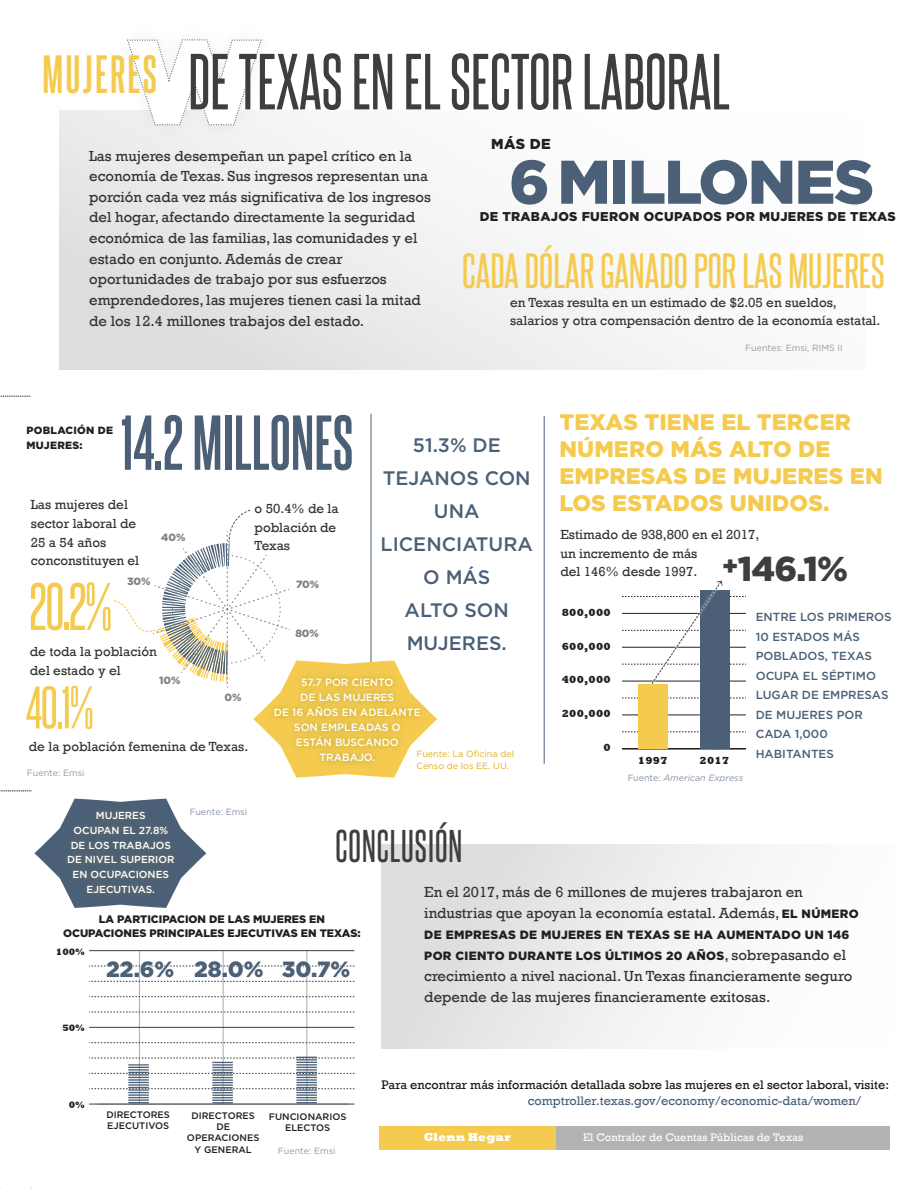
<style>
.page{position:relative;width:918px;height:1188px;background:#fff}
.page>*{position:absolute;margin:0;border:0;box-sizing:border-box;transform-origin:0 0}
.t1{font:67.5px "Steelfish Rg";color:#3e3e3f}
.t2{font:700 66px "Steelfish Rg";color:#4b6077}
.t3{font:900 61.5px "Gotham";letter-spacing:-.025em;color:#4b6077}
.t4{font:57px "Steelfish Rg";color:#f5cb4f}
.t5{font:51px "Steelfish Rg";color:#f5cb4f}
.t6{font:700 45.75px "Steelfish Rg";letter-spacing:.05em;color:#f5cb4f}
.t7{font:42px "Steelfish Rg";color:#f5cb4f;scale:1.04 1}
.t8{font:39px "Steelfish Rg";letter-spacing:.025em;color:#3e3e3f}
.t9{font:900 34.5px "Gotham";color:#3e3e3f}
.t10{font:900 22.5px/27px "Gotham";letter-spacing:.005em;color:#f5cb4f}
.t11{font:900 22.05px "Gotham";color:#4b6077}
.t12{font:500 19.5px/33px "Gotham";color:#4b6077;text-align:center}
.t13{font:15px/20.7px "Rockwell";color:#323333}
.t14{font:900 14.4px "Gotham";color:#231f20}
.t15{font:13.5px/18.8px "Rockwell";color:#323333}
.t16{font:12.75px "Rockwell";color:#181818}
.t17{font:12.75px "Rockwell";color:#4b6077}
.t18{font:900 12.75px "Gotham";letter-spacing:.025em;color:#231f20}
.t19{font:900 12px/21px "Gotham";letter-spacing:.025em;color:#231f20}
.t20{font:800 11.85px "Rockwell";letter-spacing:.03em;color:#fff;scale:.95 1}
.t21{font:500 11.7px/19.5px "Gotham";color:#4b6077}
.t22{font:11.25px "Rockwell";color:#fff}
.t23{font:900 10.8px/13.8px "Gotham";color:#231f20;text-align:center}
.t24{font:500 10.5px/15px "Gotham";color:#fff;text-align:center}
.t25{font:800 10.5px "Rockwell";letter-spacing:.025em;color:#231f20}
.t26{font:900 10.5px/15px "Gotham";letter-spacing:.025em;color:#231f20}
.t27{font:900 10.5px "Gotham";color:#808285}
.t28{font:500 10.2px/14.7px "Gotham";color:#fff;text-align:center}
.t29{font:500 9.45px/11.2px "Gotham";color:#231f20;text-align:center}
.t30{font:800 9.45px "Rockwell";color:#231f20}
.t31{font:9px "Gotham";color:#999}
.t32{font:9px "Gotham";color:#e3af1a}
.t33{font:italic 9px "Gotham";color:#4b6077}
.t34{font:9px "Gotham";color:#4b6077}
.s1{font-style:normal}
.s2{font-family:"Gotham";font-weight:900;font-size:12px;color:#231f20}
.s3{font-family:"Rockwell";font-weight:400;font-size:15px;color:#323333}
</style>
<div class="page">
<div style="left:381px;top:845px;width:513px;height:203px;background:linear-gradient(to right,#dbdcdc,#fff)"></div>
<svg style="left:0;top:396px;width:31px;height:1px"></svg>
<svg style="left:0;top:791px;width:32px;height:1px"></svg>
<div style="left:60px;top:111px;width:806px;height:258px;background:linear-gradient(to right,#e1e2e3,#fff)"></div>
<img style="left:104px;top:39px;width:181px;height:110px">
<svg style="left:127px;top:40px;width:134px;height:86px"></svg>
<hr style="left:544px;top:416px;width:1px;height:348px;background:#4b6077">
<hr style="left:371px;top:414px;width:1px;height:347px;background:#4b6077">
<hr style="left:622px;top:748px;width:124px;height:2px;background:#231f20">
<svg style="left:622px;top:732px;width:124px;height:1px"></svg>
<hr style="left:622px;top:715px;width:124px;height:1px;background:#231f20">
<svg style="left:622px;top:698px;width:124px;height:1px"></svg>
<div style="left:638px;top:684px;width:30px;height:65px;background:#f5cb4f"></div>
<div style="left:700px;top:590px;width:30px;height:159px;background:#4b6077"></div>
<div style="left:553px;top:1126px;width:337px;height:24px;background:#b3b3b3"></div>
<div style="left:379px;top:1126px;width:177px;height:24px;background:#f5cb4f"></div>
<hr style="left:307px;top:951px;width:1px;height:153px;background:#a8a9ad">
<hr style="left:223px;top:951px;width:1px;height:153px;background:#a8a9ad">
<hr style="left:139px;top:951px;width:1px;height:153px;background:#a8a9ad">
<hr style="left:89px;top:1104px;width:265px;height:1px;background:#3e3e3f">
<svg style="left:89px;top:1042px;width:265px;height:1px"></svg>
<hr style="left:89px;top:1027px;width:265px;height:1px;background:#3e3e3f">
<svg style="left:89px;top:1012px;width:265px;height:1px"></svg>
<svg style="left:89px;top:996px;width:265px;height:1px"></svg>
<svg style="left:89px;top:981px;width:14px;height:1px"></svg>
<hr style="left:89px;top:950px;width:265px;height:1px;background:#3e3e3f">
<img style="left:104px;top:956px;width:251px;height:37px">
<svg style="left:89px;top:1056px;width:265px;height:47px"></svg>
<svg style="left:113px;top:509px;width:285px;height:215px"></svg>
<img style="left:258px;top:667px;width:179px;height:111px">
<svg style="left:622px;top:580px;width:124px;height:105px"></svg>
<svg style="left:34px;top:799px;width:172px;height:64px"></svg>
<img style="left:44px;top:802px;width:154px;height:106px">
<h3 class="t6" style="left:42px;top:47px;width:116px">MUJERES</h3>
<h1 class="t1" style="left:188px;top:40px;width:543px">DE TEXAS EN EL SECTOR LABORAL</h1>
<p class="t13" style="left:89px;top:145px;width:343px">Las mujeres desempeñan un papel crítico en la economía de Texas. Sus ingresos representan una porción cada vez más significativa de los ingresos del hogar, afectando directamente la seguridad económica de las familias, las comunidades y el estado en conjunto. Además de crear oportunidades de trabajo por sus esfuerzos emprendedores, las mujeres tienen casi la mitad de los 12.4 millones trabajos del estado.</p>
<p class="t14" style="left:491px;top:134px;width:61px">MÁS DE</p>
<h3 class="t3" style="left:509px;top:140px;width:367px">6 MILLONES</h3>
<p class="t18" style="left:480px;top:208px;width:418px">DE TRABAJOS FUERON OCUPADOS POR MUJERES DE TEXAS</p>
<h3 class="t7" style="left:462px;top:245px;width:408px">CADA DÓLAR GANADO POR LAS MUJERES</h3>
<p class="t15" style="left:510px;top:293px;width:372px">en Texas resulta en un estimado de $2.05 en sueldos, salarios y otra compensación dentro de la economía estatal.</p>
<p class="t31" style="left:745px;top:342px;width:99px">Fuentes: Emsi, RIMS II</p>
<h3 class="t10" style="left:559px;top:409px;width:325px">TEXAS TIENE EL TERCER<br>NÚMERO MÁS ALTO DE<br>EMPRESAS DE MUJERES EN<br>LOS ESTADOS UNIDOS.</h3>
<h2 class="t2" style="left:121px;top:402px;width:234px">14.2 MILLONES</h2>
<p class="t15" style="left:255px;top:499px;width:86px">o 50.4% de la población de<br>Texas</p>
<p class="t26" style="left:27px;top:422px;width:88px">POBLACIÓN DE<br>MUJERES:</p>
<h3 class="t12" style="left:381px;top:428px;width:154px">51.3% DE<br>TEJANOS CON<br>UNA<br>LICENCIATURA<br>O MÁS<br>ALTO SON<br>MUJERES.</h3>
<p class="t15" style="left:31px;top:495px;width:110px">Las mujeres del sector laboral de<br>25 a 54 años conconstituyen el</p>
<p class="t15" style="left:560px;top:525px;width:200px">Estimado de 938,800 en el 2017, un incremento de más<br>del 146% desde 1997.</p>
<p class="t27" style="left:161px;top:530px;width:26px">40%</p>
<h3 class="t9" style="left:722px;top:545px;width:128px"><sup>+</sup>146.1%</h3>
<p class="t27" style="left:127px;top:574px;width:25px">30%</p>
<p class="t27" style="left:296px;top:577px;width:25px">70%</p>
<h3 class="t4" style="left:29px;top:572px;width:85px">20.2%</h3>
<p class="t25" style="left:562px;top:606px;width:51px">800,000</p>
<p class="t21" style="left:756px;top:607px;width:137px">ENTRE LOS PRIMEROS<br>10 ESTADOS MÁS<br>POBLADOS, TEXAS<br>OCUPA EL SÉPTIMO<br>LUGAR DE EMPRESAS<br>DE MUJERES POR<br>CADA 1,000</p>
<p class="t27" style="left:295px;top:626px;width:25px">80%</p>
<p class="t25" style="left:562px;top:640px;width:51px">600,000</p>
<p class="t15" style="left:30px;top:643px;width:129px">de toda la población del estado y el</p>
<p class="t25" style="left:562px;top:674px;width:51px">400,000</p>
<p class="t27" style="left:159px;top:673px;width:23px">10%</p>
<p class="t24" style="left:274px;top:675px;width:148px">57.7 POR CIENTO<br>DE LAS MUJERES<br>DE 16 AÑOS EN ADELANTE<br>SON EMPLEADAS O<br>ESTÁN BUSCANDO<br>TRABAJO.</p>
<h3 class="t5" style="left:26px;top:676px;width:70px">40.1%</h3>
<p class="t27" style="left:224px;top:691px;width:19px">0%</p>
<p class="t25" style="left:562px;top:708px;width:51px">200,000</p>
<p class="t15" style="left:29px;top:738px;width:221px">de la población femenina de Texas.</p>
<p class="t25" style="left:604px;top:741px;width:9px">0</p>
<p class="t32" style="left:416px;top:748px;width:99px">Fuente: La Oficina del</p>
<p class="t21" style="left:756px;top:744px;width:80px">HABITANTES</p>
<p class="t32" style="left:416px;top:760px;width:94px">Censo de los EE. UU.</p>
<p class="t25" style="left:638px;top:754px;width:31px">1997</p>
<p class="t25" style="left:700px;top:754px;width:31px">2017</p>
<p class="t31" style="left:27px;top:767px;width:59px">Fuente: Emsi</p>
<p class="t33" style="left:627px;top:772px;width:117px"><span class="s1">Fuente:</span> American Express</p>
<p class="t34" style="left:190px;top:806px;width:59px">Fuente: Emsi</p>
<p class="t28" style="left:67px;top:808px;width:109px">MUJERES<br>OCUPAN EL 27.8%<br>DE LOS TRABAJOS<br>DE NIVEL SUPERIOR<br>EN OCUPACIONES<br>EJECUTIVAS.</p>
<h3 class="t8" style="left:336px;top:822px;width:128px">CONCLUSIÓN</h3>
<p class="t13" style="left:424px;top:882px;width:436px">En el 2017, más de 6 millones de mujeres trabajaron en industrias que apoyan la economía estatal. Además, <span class="s2">EL NÚMERO</span></p>
<p class="t19" style="left:424px;top:924px;width:427px">DE EMPRESAS DE MUJERES EN TEXAS SE HA AUMENTADO UN 146<br>POR CIENTO DURANTE LOS ÚLTIMOS 20 AÑOS<span class="s3">, sobrepasando el</span></p>
<p class="t13" style="left:424px;top:966px;width:429px">crecimiento a nivel nacional. Un Texas financieramente seguro depende de las mujeres financieramente exitosas.</p>
<p class="t23" style="left:63px;top:912px;width:299px">LA PARTICIPACION DE LAS MUJERES EN<br>OCUPACIONES PRINCIPALES EJECUTIVAS EN TEXAS:</p>
<p class="t30" style="left:56px;top:946px;width:30px">100%</p>
<h3 class="t11" style="left:106px;top:954px;width:246px">22.6% 28.0% 30.7%</h3>
<p class="t30" style="left:62px;top:1022px;width:24px">50%</p>
<p class="t30" style="left:69px;top:1099px;width:17px">0%</p>
<p class="t29" style="left:106px;top:1109px;width:65px;text-align:left">DIRECTORES<br>EJECUTIVOS</p>
<p class="t29" style="left:187px;top:1110px;width:74px">DIRECTORES<br>DE<br>OPERACIONES<br>Y GENERAL</p>
<p class="t29" style="left:269px;top:1111px;width:79px">FUNCIONARIOS<br>ELECTOS</p>
<p class="t31" style="left:278px;top:1145px;width:59px">Fuente: Emsi</p>
<p class="t16" style="left:382px;top:1077px;width:509px">Para encontrar más información detallada sobre las mujeres en el sector laboral, visite:</p>
<p class="t17" style="left:528px;top:1093px;width:335px">comptroller.texas.gov/economy/economic-data/women/</p>
<p class="t20" style="left:424px;top:1131px;width:93px">Glenn Hegar</p>
<p class="t22" style="left:583px;top:1131px;width:222px">El Contralor de Cuentas Públicas de Texas</p>
</div>
